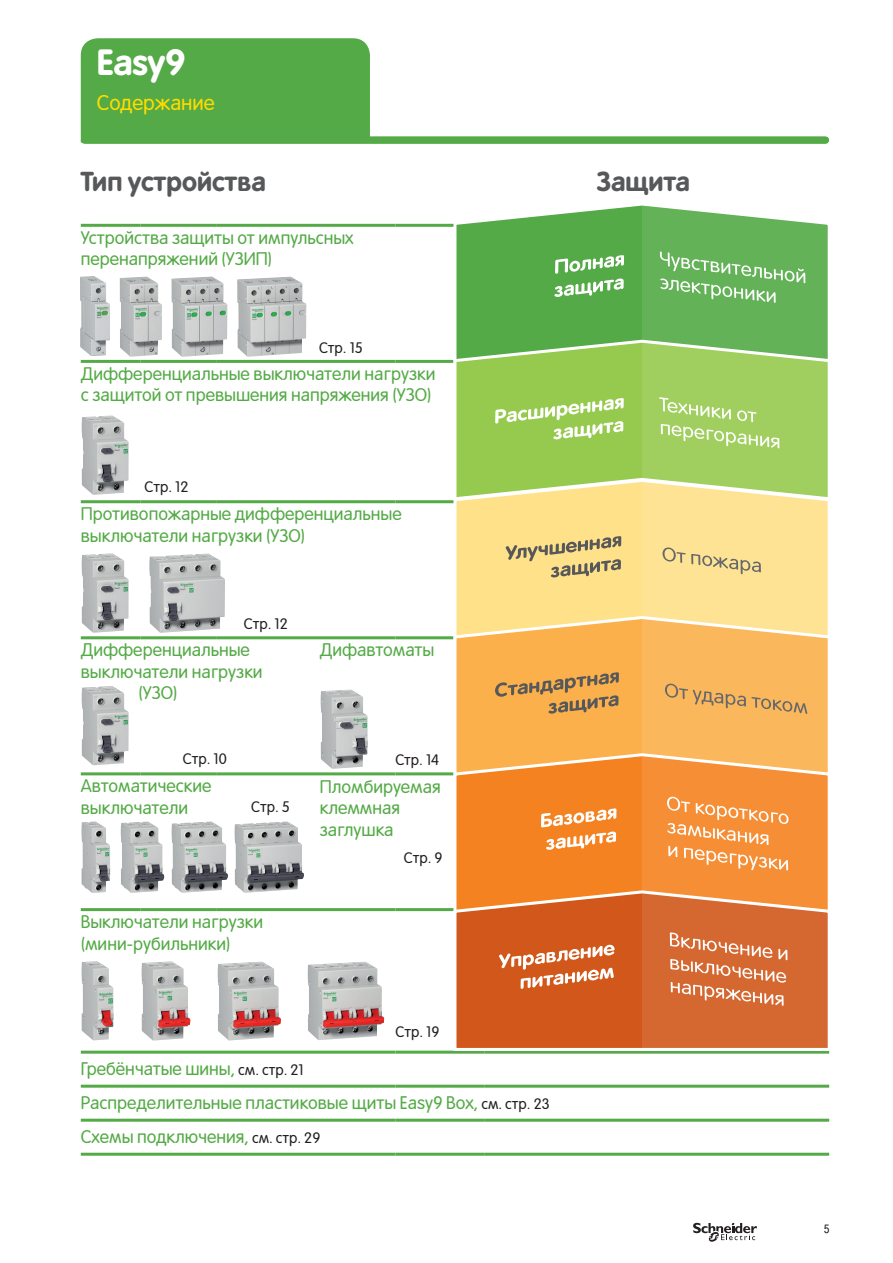
<style>
.page{position:relative;width:893px;height:1263px;background:#fff}
.page>*{position:absolute;margin:0;border:0;box-sizing:border-box;transform-origin:0 0}
.t1{font:700 36px "Rotonda";color:#fff}
.t2{font:700 27px "Rotonda";color:#57585a}
.t3{font:21px "Rotonda";color:#ffdc01}
.t4{font:18px/21.6px "Rotonda";color:#54aa46}
.t5{font:15px "Rotonda";color:#231f20}
.t6{font:12px "Pragmatica Cond C";color:#231f20}
.s1{font-size:15px;color:#231f20}
</style>
<div class="page">
<svg style="left:693px;top:1223px;width:64px;height:19px"></svg>
<div style="left:81px;top:38px;width:289px;height:104px;background:#54aa46"></div>
<div style="left:85px;top:136px;width:740px;height:8px;background:#54aa46"></div>
<hr style="left:81px;top:1051px;width:314px;height:3px;background:#54aa46">
<hr style="left:395px;top:1051px;width:90px;height:3px;background:#54aa46">
<hr style="left:485px;top:1051px;width:344px;height:3px;background:#54aa46">
<hr style="left:81px;top:1085px;width:314px;height:3px;background:#54aa46">
<hr style="left:395px;top:1085px;width:90px;height:3px;background:#54aa46">
<hr style="left:81px;top:1153px;width:314px;height:3px;background:#54aa46">
<hr style="left:395px;top:1153px;width:90px;height:3px;background:#54aa46">
<hr style="left:485px;top:1153px;width:344px;height:3px;background:#54aa46">
<hr style="left:81px;top:1119px;width:314px;height:3px;background:#54aa46">
<hr style="left:395px;top:1119px;width:90px;height:3px;background:#54aa46">
<hr style="left:485px;top:1119px;width:344px;height:3px;background:#54aa46">
<hr style="left:485px;top:1085px;width:344px;height:3px;background:#54aa46">
<hr style="left:81px;top:224px;width:59px;height:3px;background:#54aa46">
<hr style="left:140px;top:224px;width:77px;height:3px;background:#54aa46">
<hr style="left:217px;top:224px;width:90px;height:3px;background:#54aa46">
<hr style="left:307px;top:224px;width:88px;height:3px;background:#54aa46">
<hr style="left:395px;top:224px;width:60px;height:3px;background:#54aa46">
<hr style="left:81px;top:360px;width:59px;height:3px;background:#54aa46">
<hr style="left:140px;top:360px;width:77px;height:3px;background:#54aa46">
<hr style="left:217px;top:360px;width:90px;height:3px;background:#54aa46">
<hr style="left:307px;top:360px;width:88px;height:3px;background:#54aa46">
<hr style="left:395px;top:360px;width:60px;height:3px;background:#54aa46">
<hr style="left:81px;top:500px;width:59px;height:3px;background:#54aa46">
<hr style="left:140px;top:500px;width:77px;height:3px;background:#54aa46">
<hr style="left:217px;top:500px;width:90px;height:3px;background:#54aa46">
<hr style="left:307px;top:500px;width:88px;height:3px;background:#54aa46">
<hr style="left:395px;top:500px;width:60px;height:3px;background:#54aa46">
<hr style="left:81px;top:636px;width:59px;height:3px;background:#54aa46">
<hr style="left:140px;top:636px;width:77px;height:3px;background:#54aa46">
<hr style="left:217px;top:636px;width:90px;height:3px;background:#54aa46">
<hr style="left:307px;top:636px;width:88px;height:3px;background:#54aa46">
<hr style="left:395px;top:636px;width:60px;height:3px;background:#54aa46">
<hr style="left:81px;top:772px;width:59px;height:3px;background:#54aa46">
<hr style="left:140px;top:772px;width:77px;height:3px;background:#54aa46">
<hr style="left:217px;top:772px;width:90px;height:3px;background:#54aa46">
<hr style="left:307px;top:772px;width:88px;height:3px;background:#54aa46">
<hr style="left:395px;top:772px;width:60px;height:3px;background:#54aa46">
<hr style="left:81px;top:908px;width:59px;height:3px;background:#54aa46">
<hr style="left:140px;top:908px;width:77px;height:3px;background:#54aa46">
<hr style="left:217px;top:908px;width:90px;height:3px;background:#54aa46">
<hr style="left:307px;top:908px;width:88px;height:3px;background:#54aa46">
<hr style="left:395px;top:908px;width:60px;height:3px;background:#54aa46">
<img style="left:81px;top:276px;width:28px;height:80px">
<img style="left:120px;top:277px;width:42px;height:80px">
<img style="left:171px;top:276px;width:56px;height:81px">
<img style="left:237px;top:277px;width:69px;height:80px">
<img style="left:82px;top:553px;width:47px;height:80px">
<img style="left:149px;top:554px;width:76px;height:79px">
<img style="left:321px;top:690px;width:46px;height:79px">
<img style="left:82px;top:821px;width:28px;height:72px">
<img style="left:121px;top:821px;width:44px;height:72px">
<img style="left:172px;top:821px;width:56px;height:72px">
<img style="left:82px;top:961px;width:32px;height:79px">
<img style="left:142px;top:961px;width:48px;height:79px">
<img style="left:218px;top:962px;width:63px;height:78px">
<img style="left:308px;top:962px;width:76px;height:78px">
<img style="left:82px;top:415px;width:47px;height:80px">
<svg style="left:452px;top:205px;width:190px;height:133px;background:#68b35b"></svg>
<svg style="left:452px;top:338px;width:190px;height:139px;background:#95c957"></svg>
<svg style="left:495px;top:394px;width:129px;height:48px;background:#abd472"></svg>
<svg style="left:452px;top:477px;width:190px;height:137px;background:#f4e08a"></svg>
<svg style="left:505px;top:532px;width:116px;height:49px;background:#dcc57f"></svg>
<svg style="left:452px;top:614px;width:190px;height:138px;background:#fbba5c"></svg>
<svg style="left:495px;top:668px;width:124px;height:49px;background:#d99e4d"></svg>
<svg style="left:452px;top:752px;width:190px;height:137px;background:#f58d30"></svg>
<svg style="left:541px;top:805px;width:75px;height:48px"></svg>
<svg style="left:452px;top:889px;width:378px;height:163px;background:#d66c31"></svg>
<svg style="left:499px;top:941px;width:116px;height:48px"></svg>
<svg style="left:642px;top:205px;width:187px;height:843px;background:#d3b162"></svg>
<svg style="left:660px;top:251px;width:145px;height:56px;background:#79bc6e"></svg>
<svg style="left:554px;top:251px;width:70px;height:49px"></svg>
<img style="left:82px;top:686px;width:47px;height:79px">
<img style="left:235px;top:821px;width:69px;height:72px">
<h1 class="t1" style="left:97px;top:41px;width:91px">Easy9</h1>
<p class="t3" style="left:97px;top:91px;width:119px">Содержание</p>
<h2 class="t2" style="left:81px;top:166px;width:187px">Тип устройства</h2>
<h2 class="t2" style="left:597px;top:166px;width:95px">Защита</h2>
<p class="t4" style="left:81px;top:227px;width:274px">Устройства защиты от импульсных перенапряжений (УЗИП)</p>
<p class="t5" style="left:319px;top:339px;width:45px">Стр. 15</p>
<p class="t4" style="left:81px;top:363px;width:356px">Дифференциальные выключатели нагрузки с защитой от превышения напряжения (УЗО)</p>
<p class="t5" style="left:145px;top:478px;width:45px">Стр. 12</p>
<p class="t4" style="left:81px;top:503px;width:322px">Противопожарные дифференциальные выключатели нагрузки (УЗО)</p>
<p class="t5" style="left:244px;top:616px;width:45px">Стр. 12</p>
<p class="t4" style="left:81px;top:639px;width:171px">Дифференциальные</p>
<p class="t4" style="left:81px;top:661px;width:183px">выключатели нагрузки</p>
<p class="t4" style="left:138px;top:682px;width:41px">(УЗО)</p>
<p class="t5" style="left:183px;top:751px;width:45px">Стр. 10</p>
<p class="t4" style="left:81px;top:775px;width:132px">Автоматические выключатели</p>
<p class="t5" style="left:251px;top:799px;width:40px">Стр. 5</p>
<p class="t4" style="left:81px;top:911px;width:184px">Выключатели нагрузки (мини-рубильники)</p>
<p class="t4" style="left:320px;top:639px;width:116px">Дифавтоматы</p>
<p class="t5" style="left:395px;top:751px;width:45px">Стр. 14</p>
<p class="t4" style="left:320px;top:776px;width:122px">Пломбируемая клеммная заглушка</p>
<p class="t5" style="left:404px;top:849px;width:40px">Стр. 9</p>
<p class="t5" style="left:395px;top:1023px;width:45px">Стр. 19</p>
<p class="t4" style="left:81px;top:1051px;width:470px;line-height:34px">Гребёнчатые шины, <span class="s1">см. стр. 21<br></span>Распределительные пластиковые щиты Easy9 Box, <span class="s1">см. стр. 23<br></span>Схемы подключения, <span class="s1">см. стр. 29</span></p>
<p class="t6" style="left:824px;top:1222px;width:7px">5</p>
</div>
